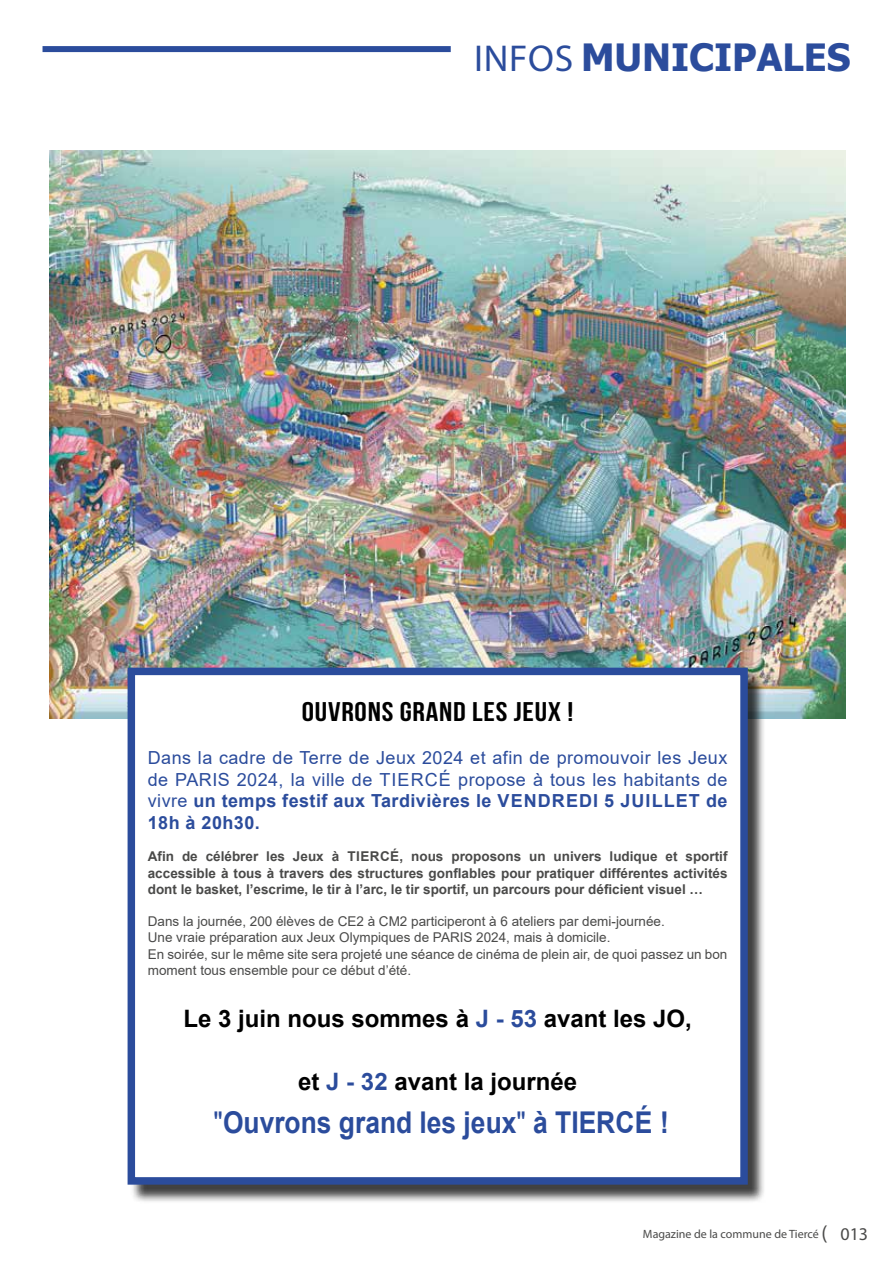
<style>
.page{position:relative;width:893px;height:1263px;background:#fff}
.page>*{position:absolute;margin:0;border:0;box-sizing:border-box;transform-origin:0 0}
.t1{font:700 37.5px "Tahoma";color:#2b4c9c}
.t2{font:700 30px "Arial";color:#2b4c9c;scale:.88 1}
.t3{font:700 27px "Bebas Neue";letter-spacing:.025em;color:#000;scale:1.15 1}
.t4{font:700 24px "Arial";color:#000}
.t5{font:18px/21.6px "Arial";letter-spacing:.025em;color:#2b4c9c;text-align:justify}
.t6{font:13.5px/16.2px "Arial";color:#4a4a49}
.t7{font:700 13.5px/16.2px "Arial";color:#4a4a49;text-align:justify}
.t8{font:12px "Myriad Pro";color:#4a4a49}
.s1{font-family:"Myriad Pro";font-weight:400}
.s2{font-weight:700}
.s3{color:#2b4c9c}
.s4{font-weight:400}
.s5{font-size:21px}
.s6{font-size:18px}
</style>
<div class="page">
<img style="left:49px;top:151px;width:797px;height:567px">
<div style="left:43px;top:46px;width:408px;height:6px;background:#2b4c9c"></div>
<div style="left:130px;top:670px;width:636px;height:533px;background:#000;opacity:.75"></div>
<div style="left:131px;top:671px;width:613px;height:510px;background:#fff"></div>
<div style="left:128px;top:668px;width:620px;height:517px;border:8px solid #2b4c9c"></div>
<h1 class="t1" style="left:474px;top:31px;width:378px"><span class="s1">INFOS</span> MUNICIPALES</h1>
<h3 class="t3" style="left:302px;top:697px;width:238px">OUVRONS GRAND LES JEUX !</h3>
<h3 class="t5" style="left:148px;top:747px;width:581px">Dans la cadre de Terre de Jeux 2024 et afin de promouvoir les Jeux de PARIS 2024, la ville de TIERCÉ propose à tous les habitants de vivre <span class="s2">un temps festif aux Tardivières le VENDREDI 5 JUILLET de 18h à 20h30.</span></h3>
<p class="t7" style="left:148px;top:849px;width:581px">Afin de célébrer les Jeux à TIERCÉ, nous proposons un univers ludique et sportif accessible à tous à travers des structures gonflables pour pratiquer différentes activités dont le basket, l’escrime, le tir à l’arc, le tir sportif, un parcours pour déficient visuel …</p>
<p class="t6" style="left:148px;top:913px;width:581px">Dans la journée, 200 élèves de CE2 à CM2 participeront à 6 ateliers par demi-journée.<br>Une vraie préparation aux Jeux Olympiques de PARIS 2024, mais à domicile.<br>En soirée, sur le même site sera projeté une séance de cinéma de plein air, de quoi passez un bon moment tous ensemble pour ce début d’été.</p>
<h3 class="t4" style="left:184px;top:1001px;width:510px">Le 3 juin nous sommes à <span class="s3">J - 53</span> avant les JO,</h3>
<h3 class="t4" style="left:298px;top:1064px;width:280px">et <span class="s3">J - 32</span> avant la journée</h3>
<h2 class="t2" style="left:214px;top:1102px;width:519px"><span class="s4">"</span>Ouvrons grand les jeux<span class="s4">"</span> à TIERCÉ !</h2>
<p class="t8" style="left:643px;top:1227px;width:227px">Magazine de la commune de Tiercé <span class="s5">(</span> <span class="s6">013</span></p>
</div>
